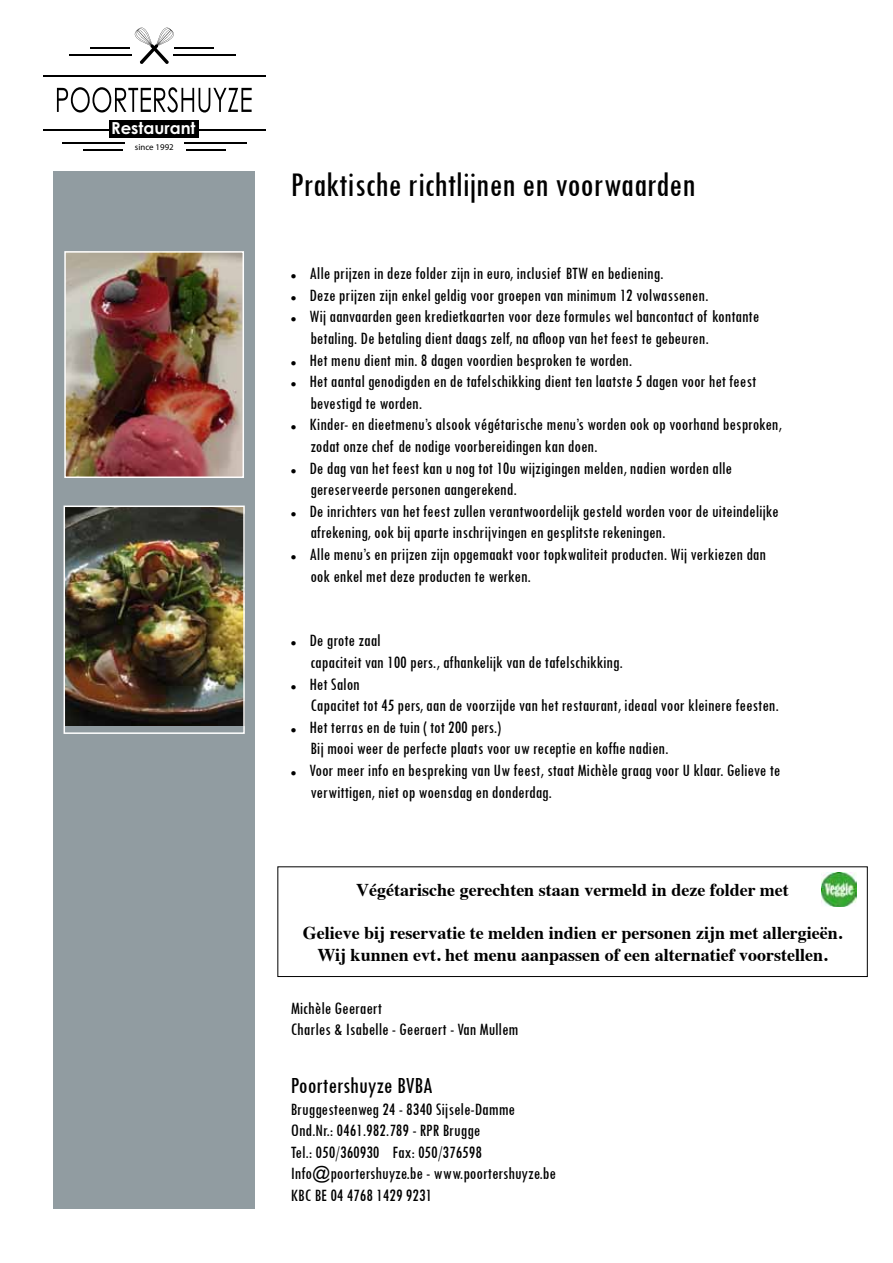
<style>
.page{position:relative;width:893px;height:1263px;background:#fff}
.page>*{position:absolute;margin:0;border:0;box-sizing:border-box;transform-origin:0 0}
.t1{font:condensed 36px "Tw Cen";color:#000}
.t2{font:condensed 24px "Tw Cen";color:#000}
.t3{font:condensed 18px/21.6px "Tw Cen";color:#000}
.t4{font:700 18px/21.6px "Times";color:#000;text-align:center}
.t5{font:700 16.65px "Century Gothic";color:#fff}
.t6{font:8.85px "Open Sans";color:#000}
</style>
<div class="page">
<div style="left:53px;top:171px;width:202px;height:1037px;background:#919ca1"></div>
<img style="left:67px;top:254px;width:174px;height:221px">
<div style="left:64px;top:251px;width:180px;height:227px;border:2px solid #fff"></div>
<div style="left:277px;top:866px;width:591px;height:111px;border:1px solid #000"></div>
<img style="left:822px;top:872px;width:34px;height:35px">
<hr style="left:69px;top:54px;width:63px;height:1px;background:#000">
<hr style="left:91px;top:48px;width:39px;height:1px;background:#000">
<hr style="left:173px;top:54px;width:62px;height:1px;background:#000">
<hr style="left:175px;top:48px;width:39px;height:1px;background:#000">
<hr style="left:43px;top:75px;width:223px;height:2px;background:#000">
<hr style="left:43px;top:129px;width:223px;height:2px;background:#000">
<div style="left:110px;top:120px;width:89px;height:18px;background:#000"></div>
<svg style="left:135px;top:28px;width:39px;height:36px"></svg>
<hr style="left:62px;top:143px;width:62px;height:1px;background:#000">
<hr style="left:83px;top:149px;width:39px;height:1px;background:#000">
<hr style="left:184px;top:143px;width:63px;height:1px;background:#000">
<hr style="left:186px;top:149px;width:40px;height:1px;background:#000">
<svg style="left:57px;top:87px;width:195px;height:26px"></svg>
<img style="left:67px;top:508px;width:175px;height:217px">
<div style="left:64px;top:505px;width:181px;height:229px;border:2px solid #fff"></div>
<p class="t5" style="left:111px;top:118px;width:86px">Restaurant</p>
<p class="t6" style="left:135px;top:141px;width:40px">since 1992</p>
<h1 class="t1" style="left:291px;top:163px;width:406px">Praktische richtlijnen en voorwaarden</h1>
<p class="t3" style="left:291px;top:262px;width:374px">● Alle prijzen in deze folder zijn in euro, inclusief BTW en bediening.</p>
<p class="t3" style="left:291px;top:284px;width:419px">● Deze prijzen zijn enkel geldig voor groepen van minimum 12 volwassenen.</p>
<p class="t3" style="left:310px;top:306px;width:450px;text-indent:-20px">● Wij aanvaarden geen kredietkaarten voor deze formules wel bancontact of kontante betaling. De betaling dient daags zelf, na afloop van het feest te gebeuren.</p>
<p class="t3" style="left:291px;top:349px;width:343px">● Het menu dient min. 8 dagen voordien besproken te worden.</p>
<p class="t3" style="left:310px;top:370px;width:447px;text-indent:-20px">● Het aantal genodigden en de tafelschikking dient ten laatste 5 dagen voor het feest bevestigd te worden.</p>
<p class="t3" style="left:310px;top:414px;width:473px;text-indent:-20px">● Kinder- en dieetmenu’s alsook végétarische menu’s worden ook op voorhand besproken, zodat onze chef de nodige voorbereidingen kan doen.</p>
<p class="t3" style="left:310px;top:457px;width:423px;text-indent:-20px">● De dag van het feest kan u nog tot 10u wijzigingen melden, nadien worden alle gereserveerde personen aangerekend.</p>
<p class="t3" style="left:310px;top:500px;width:470px;text-indent:-20px">● De inrichters van het feest zullen verantwoordelijk gesteld worden voor de uiteindelijke afrekening, ook bij aparte inschrijvingen en gesplitste rekeningen.</p>
<p class="t3" style="left:310px;top:543px;width:457px;text-indent:-20px">● Alle menu’s en prijzen zijn opgemaakt voor topkwaliteit producten. Wij verkiezen dan ook enkel met deze producten te werken.</p>
<p class="t3" style="left:310px;top:630px;width:314px;text-indent:-20px">● De grote zaal<br>capaciteit van 100 pers., afhankelijk van de tafelschikking.</p>
<p class="t3" style="left:310px;top:673px;width:470px;text-indent:-20px">● Het Salon<br>Capacitet tot 45 pers, aan de voorzijde van het restaurant, ideaal voor kleinere feesten.</p>
<p class="t3" style="left:310px;top:716px;width:360px;text-indent:-20px">● Het terras en de tuin ( tot 200 pers.)<br>Bij mooi weer de perfecte plaats voor uw receptie en koffie nadien.</p>
<p class="t3" style="left:310px;top:759px;width:471px;text-indent:-20px">● Voor meer info en bespreking van Uw feest, staat Michèle graag voor U klaar. Gelieve te verwittigen, niet op woensdag en donderdag.</p>
<p class="t4" style="left:356px;top:877px;width:434px">Végétarische gerechten staan vermeld in deze folder met</p>
<p class="t4" style="left:303px;top:920px;width:541px">Gelieve bij reservatie te melden indien er personen zijn met allergieën.<br>Wij kunnen evt. het menu aanpassen of een alternatief voorstellen.</p>
<p class="t3" style="left:291px;top:997px;width:229px">Michèle Geeraert<br>Charles &amp; Isabelle - Geeraert - Van Mullem</p>
<h2 class="t2" style="left:291px;top:1071px;width:142px">Poortershuyze BVBA</h2>
<p class="t3" style="left:291px;top:1098px;width:267px">Bruggesteenweg 24 - 8340 Sijsele-Damme Ond.Nr.: 0461.982.789 - RPR Brugge<br>Tel.: 050/360930 Fax: 050/376598<br>Info@poortershuyze.be - www.poortershuyze.be KBC BE 04 4768 1429 9231</p>
</div>
